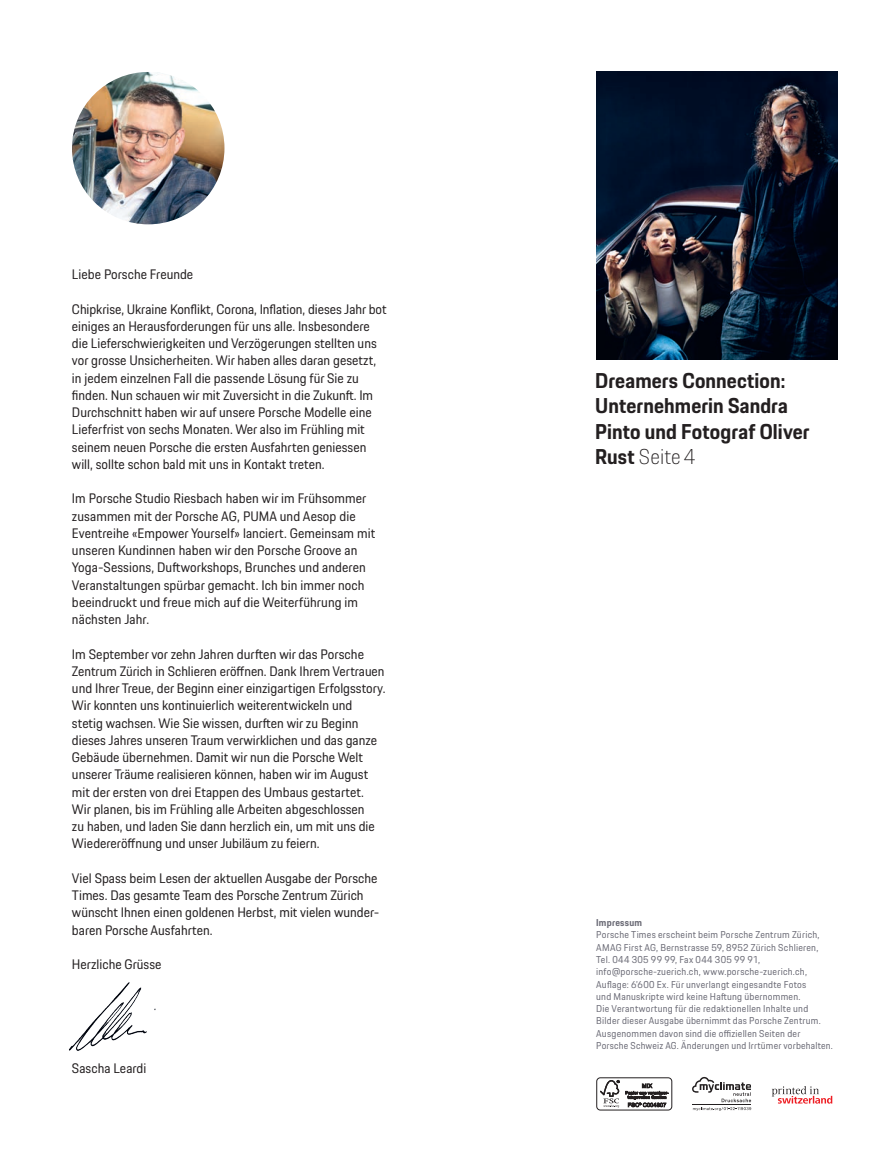
<style>
.page{position:relative;width:895px;height:1170px;background:#fff}
.page>*{position:absolute;margin:0;border:0;box-sizing:border-box;transform-origin:0 0}
.t1{font:700 21px/25.5px "Porsche Next";letter-spacing:.005em;color:#231f20}
.t2{font:13.5px/17.2px "Porsche Next";color:#231f20}
.t3{font:9.75px/12.3px "Porsche Next";letter-spacing:.025em;color:#6a6a75}
.t4{font:700 9.75px "Porsche Next";letter-spacing:.025em;color:#6a6a75}
.s1{font-weight:100}
</style>
<div class="page">
<img style="left:72px;top:72px;width:152px;height:152px;border-radius:76px">
<img style="left:69px;top:982px;width:87px;height:69px">
<img style="left:596px;top:72px;width:241px;height:288px">
<svg style="left:692px;top:1077px;width:59px;height:34px"></svg>
<div style="left:596px;top:1077px;width:75px;height:33px;border:1px solid #231f20;border-radius:4px"></div>
<svg style="left:600px;top:1080px;width:19px;height:27px"></svg>
<svg style="left:625px;top:1083px;width:43px;height:24px"></svg>
<svg style="left:771px;top:1086px;width:61px;height:17px"></svg>
<p class="t2" style="left:72px;top:266px;width:123px">Liebe Porsche Freunde</p>
<p class="t2" style="left:72px;top:300px;width:316px">Chipkrise, Ukraine Konflikt, Corona, Inflation, dieses Jahr bot einiges an Herausforderungen für uns alle. Insbesondere die Lieferschwierigkeiten und Verzögerungen stellten uns vor grosse Unsicherheiten. Wir haben alles daran gesetzt, in jedem einzelnen Fall die passende Lösung für Sie zu finden. Nun schauen wir mit Zuversicht in die Zukunft. Im Durchschnitt haben wir auf unsere Porsche Modelle eine Lieferfrist von sechs Monaten. Wer also im Frühling mit seinem neuen Porsche die ersten Ausfahrten geniessen will, sollte schon bald mit uns in Kontakt treten.</p>
<p class="t2" style="left:72px;top:490px;width:305px">Im Porsche Studio Riesbach haben wir im Frühsommer zusammen mit der Porsche AG, PUMA und Aesop die Eventreihe «Empower Yourself» lanciert. Gemeinsam mit unseren Kundinnen haben wir den Porsche Groove an Yoga-Sessions, Duftworkshops, Brunches und anderen Veranstaltungen spürbar gemacht. Ich bin immer noch beeindruckt und freue mich auf die Weiterführung im nächsten Jahr.</p>
<p class="t2" style="left:72px;top:645px;width:315px">Im September vor zehn Jahren durften wir das Porsche Zentrum Zürich in Schlieren eröffnen. Dank Ihrem Vertrauen und Ihrer Treue, der Beginn einer einzigartigen Erfolgsstory.<br>Wir konnten uns kontinuierlich weiterentwickeln und stetig wachsen. Wie Sie wissen, durften wir zu Beginn dieses Jahres unseren Traum verwirklichen und das ganze Gebäude übernehmen. Damit wir nun die Porsche Welt unserer Träume realisieren können, haben wir im August mit der ersten von drei Etappen des Umbaus gestartet.<br>Wir planen, bis im Frühling alle Arbeiten abgeschlossen<br>zu haben, und laden Sie dann herzlich ein, um mit uns die Wiedereröffnung und unser Jubiläum zu feiern.</p>
<p class="t2" style="left:72px;top:869px;width:309px">Viel Spass beim Lesen der aktuellen Ausgabe der Porsche Times. Das gesamte Team des Porsche Zentrum Zürich wünscht Ihnen einen goldenen Herbst, mit vielen wunder&shy;baren Porsche Ausfahrten.</p>
<p class="t2" style="left:72px;top:956px;width:91px">Herzliche Grüsse</p>
<p class="t2" style="left:72px;top:1059px;width:76px">Sascha Leardi</p>
<h1 class="t1" style="left:595px;top:368px;width:216px">Dreamers Connection:<br>Unternehmerin Sandra<br>Pinto und Fotograf Oliver<br>Rust <span class="s1">Seite 4</span></h1>
<p class="t4" style="left:596px;top:916px;width:47px">Impressum</p>
<p class="t3" style="left:596px;top:928px;width:238px">Porsche Times erscheint beim Porsche Zentrum Zürich, AMAG First AG, Bernstrasse 59, 8952 Zürich Schlieren, Tel. 044 305 99 99, Fax 044 305 99 91, info@porsche-zuerich.ch, www.porsche-zuerich.ch, Auflage: 6’600 Ex. Für unverlangt eingesandte Fotos<br>und Manuskripte wird keine Haftung übernommen.<br>Die Verantwortung für die redaktionellen Inhalte und Bilder dieser Ausgabe übernimmt das Porsche Zentrum.<br>Ausgenommen davon sind die offiziellen Seiten der Porsche Schweiz AG. Änderungen und Irrtümer vorbehalten.</p>
</div>
